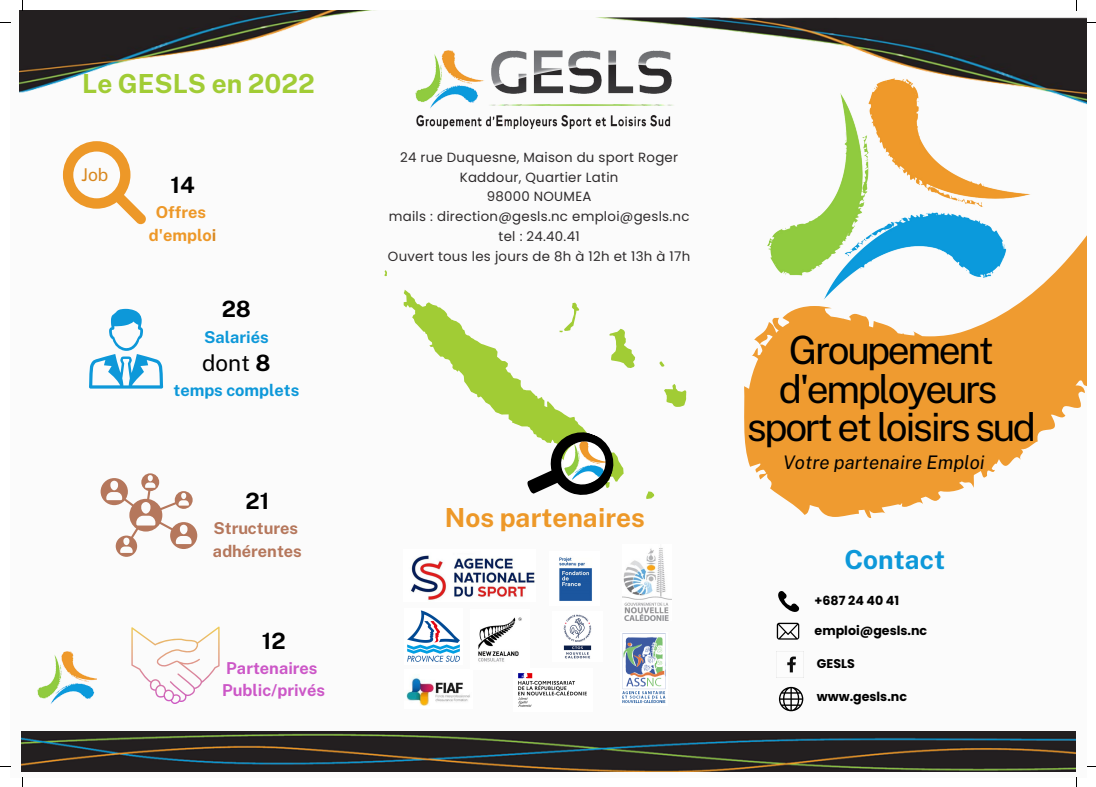
<style>
.page{position:relative;width:1096px;height:787px;background:#fff}
.page>*{position:absolute;margin:0;border:0;box-sizing:border-box;transform-origin:0 0}
.t1{font:39px/38.5px "Public Sans";letter-spacing:-.06em;color:#000}
.t2{font:700 26.25px "Public Sans";color:#ed9828}
.t3{font:700 26.25px "Public Sans";color:#a1cc35}
.t4{font:700 26.25px "Public Sans";color:#0d98d9}
.t5{font:700 22.5px "Public Sans";color:#000}
.t6{font:22.5px "Public Sans";color:#000}
.t7{font:italic 18.62px "Public Sans";color:#000}
.t8{font:17.62px "Public Sans";color:#d8871e}
.t9{font:700 16.38px "Public Sans";color:#cc57c7}
.t10{font:700 16.38px "Public Sans";color:#0d98d9}
.t11{font:700 16.38px "Public Sans";color:#b5775c}
.t12{font:700 16.38px "Public Sans";color:#ed9828}
.t13{font:13.38px/19.8px "Poppins";letter-spacing:.02em;color:#2e2b2c;text-align:center}
.t14{font:700 12.62px "Poppins";color:#000}
.s1{color:#d8871e}
.s2{font-weight:700}
</style>
<div class="page">
<div style="left:10px;top:10px;width:1076px;height:768px;background:#fbfbfb"></div>
<img style="left:19px;top:10px;width:357px;height:83px">
<svg style="left:63px;top:141px;width:83px;height:84px"></svg>
<svg style="left:89px;top:309px;width:74px;height:80px"></svg>
<svg style="left:101px;top:473px;width:96px;height:84px"></svg>
<svg style="left:131px;top:626px;width:88px;height:78px"></svg>
<svg style="left:384px;top:270px;width:302px;height:229px"></svg>
<svg style="left:778px;top:591px;width:21px;height:21px"></svg>
<svg style="left:776px;top:623px;width:23px;height:17px"></svg>
<img style="left:776px;top:651px;width:20px;height:22px">
<svg style="left:778px;top:687px;width:25px;height:24px"></svg>
<img style="left:415px;top:50px;width:256px;height:79px">
<img style="left:22px;top:732px;width:1053px;height:39px">
<img style="left:574px;top:17px;width:512px;height:105px">
<img style="left:411px;top:555px;width:124px;height:45px">
<img style="left:559px;top:557px;width:33px;height:44px">
<img style="left:622px;top:548px;width:49px;height:73px">
<img style="left:407px;top:610px;width:53px;height:52px">
<img style="left:478px;top:617px;width:44px;height:45px">
<img style="left:518px;top:673px;width:69px;height:34px">
<img style="left:406px;top:678px;width:64px;height:28px">
<img style="left:622px;top:633px;width:44px;height:70px">
<svg style="left:744px;top:236px;width:342px;height:282px;fill:#ef9b30"></svg>
<img style="left:767px;top:79px;width:266px;height:230px">
<img style="left:563px;top:614px;width:29px;height:45px">
<svg style="left:524px;top:419px;width:98px;height:80px"></svg>
<img style="left:563px;top:441px;width:42px;height:42px;border-radius:50%">
<img style="left:38px;top:651px;width:58px;height:53px">
<p class="t3" style="left:82px;top:68px;width:234px">Le GESLS en 2022</p>
<p class="t8" style="left:81px;top:164px;width:29px">Job</p>
<p class="t5" style="left:170px;top:172px;width:26px">14</p>
<p class="t12" style="left:156px;top:203px;width:52px">Offres</p>
<p class="t12" style="left:149px;top:225px;width:69px">d'emplo<span class="s1">i</span></p>
<p class="t5" style="left:222px;top:296px;width:31px">28</p>
<p class="t10" style="left:204px;top:327px;width:66px">Salariés</p>
<p class="t6" style="left:202px;top:350px;width:70px">dont <span class="s2">8</span></p>
<p class="t10" style="left:173px;top:381px;width:127px">temps complets</p>
<p class="t5" style="left:245px;top:487px;width:25px">21</p>
<p class="t11" style="left:213px;top:519px;width:86px">Structures</p>
<p class="t11" style="left:213px;top:541px;width:90px">adhérentes</p>
<p class="t5" style="left:262px;top:627px;width:25px">12</p>
<p class="t9" style="left:226px;top:658px;width:93px">Partenaires</p>
<p class="t9" style="left:222px;top:681px;width:104px">Public/privés</p>
<p class="t13" style="left:400px;top:147px;width:279px">24 rue Duquesne, Maison du sport Roger<br>Kaddour, Quartier Latin</p>
<p class="t13" style="left:486px;top:187px;width:106px">98000 NOUMEA</p>
<p class="t13" style="left:389px;top:207px;width:302px">mails : direction@gesls.nc emploi@gesls.nc</p>
<p class="t13" style="left:498px;top:226px;width:82px">tel : 24.40.41</p>
<p class="t13" style="left:388px;top:246px;width:304px">Ouvert tous les jours de 8h à 12h et 13h à 17h</p>
<p class="t2" style="left:445px;top:502px;width:201px">Nos partenaires</p>
<p class="t1" style="left:778px;top:331px;width:220px">Groupement d'employeurs</p>
<p class="t1" style="left:747px;top:408px;width:290px">sport et loisirs sud</p>
<p class="t7" style="left:783px;top:451px;width:203px">Votre partenaire Emploi</p>
<p class="t4" style="left:844px;top:544px;width:102px">Contact</p>
<p class="t14" style="left:814px;top:592px;width:86px">+687 24 40 41</p>
<p class="t14" style="left:814px;top:621px;width:114px">emploi@gesls.nc</p>
<p class="t14" style="left:816px;top:654px;width:39px">GESLS</p>
<p class="t14" style="left:816px;top:687px;width:92px">www.gesls.nc</p>
</div>
